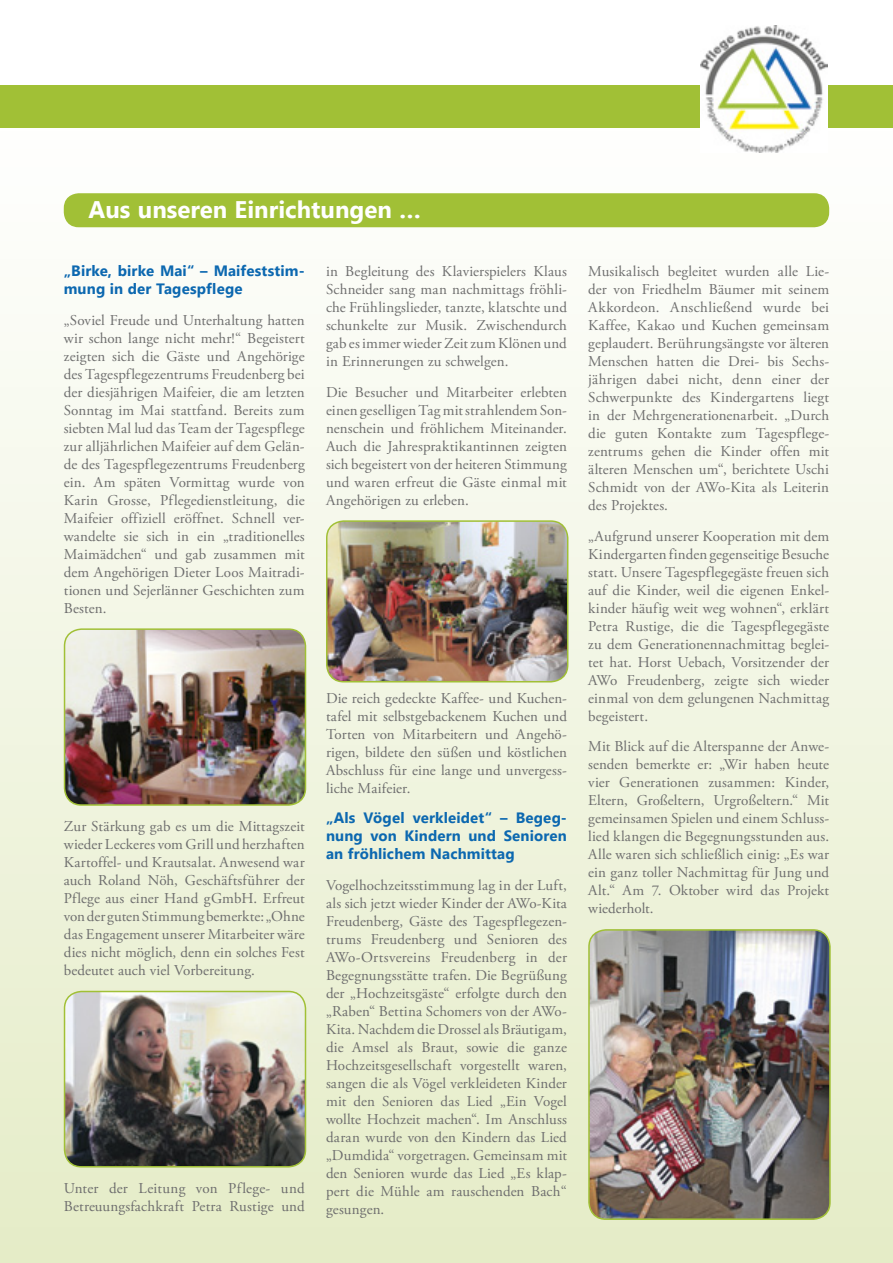
<style>
.page{position:relative;width:893px;height:1263px;background:#fff}
.page>*{position:absolute;margin:0;border:0;box-sizing:border-box;transform-origin:0 0}
.t1{font:700 24px "Segoe UI";color:#fff}
.t2{font:15px/18px "Adobe Garamond Pro";letter-spacing:.01em;color:#6e6e6e;text-align:justify}
.t3{font:700 15px/18px "Segoe UI";letter-spacing:.01em;color:#0c68b0}
</style>
<div class="page">
<div style="left:0;top:108px;width:893px;height:1155px;background:linear-gradient(to bottom,#fff,#e5ecc7)"></div>
<div style="left:0;top:85px;width:893px;height:43px;background:#a1c036"></div>
<div style="left:64px;top:193px;width:765px;height:34px;background:#a1c036;border-radius:15px"></div>
<img style="left:701px;top:26px;width:126px;height:127px">
<img style="left:65px;top:629px;width:240px;height:176px">
<div style="left:64px;top:628px;width:242px;height:178px;border:2px solid #a1c036;border-radius:17px"></div>
<img style="left:65px;top:991px;width:240px;height:176px">
<div style="left:64px;top:991px;width:242px;height:176px;border:2px solid #a1c036;border-radius:17px"></div>
<img style="left:327px;top:521px;width:241px;height:161px">
<div style="left:326px;top:520px;width:242px;height:162px;border:2px solid #a1c036;border-radius:17px"></div>
<img style="left:589px;top:930px;width:241px;height:289px">
<div style="left:588px;top:929px;width:243px;height:291px;border:2px solid #a1c036;border-radius:17px"></div>
<h1 class="t1" style="left:89px;top:192px;width:334px">Aus unseren Einrichtungen …</h1>
<p class="t3" style="left:64px;top:261px;width:242px">„Birke, birke Mai“ – Maifeststim&shy;mung in der Tagespflege</p>
<p class="t2" style="left:64px;top:311px;width:242px">„Soviel Freude und Unterhaltung hatten wir schon lange nicht mehr!“ Begeistert zeigten sich die Gäste und Angehörige des Tagespflegezentrums Freudenberg bei der diesjährigen Maifeier, die am letzten Sonntag im Mai stattfand. Bereits zum siebten Mal lud das Team der Tagespflege zur alljährlichen Maifeier auf dem Gelän&shy;de des Tagespflegezentrums Freudenberg ein. Am späten Vormittag wurde von Karin Grosse, Pflegedienstleitung, die Maifeier offiziell eröffnet. Schnell ver&shy;wandelte sie sich in ein „traditionelles Maimädchen“ und gab zusammen mit dem Angehörigen Dieter Loos Maitradi&shy;tionen und Sejerlänner Geschichten zum Besten.</p>
<p class="t2" style="left:326px;top:263px;width:242px">in Begleitung des Klavierspielers Klaus Schneider sang man nachmittags fröhli&shy;che Frühlingslieder, tanzte, klatschte und schunkelte zur Musik. Zwischendurch gab es immer wieder Zeit zum Klönen und in Erinnerungen zu schwelgen.</p>
<p class="t2" style="left:326px;top:383px;width:242px">Die Besucher und Mitarbeiter erlebten einen geselligen Tag mit strahlendem Son&shy;nenschein und fröhlichem Miteinander.<br>Auch die Jahrespraktikantinnen zeigten sich begeistert von der heiteren Stimmung und waren erfreut die Gäste einmal mit Angehörigen zu erleben.</p>
<p class="t2" style="left:64px;top:818px;width:242px">Zur Stärkung gab es um die Mittagszeit wieder Leckeres vom Grill und herzhaften Kartoffel- und Krautsalat. Anwesend war auch Roland Nöh, Geschäftsführer der Pflege aus einer Hand gGmbH. Erfreut von der guten Stimmung bemerkte: „Ohne das Engagement unserer Mitarbeiter wäre dies nicht möglich, denn ein solches Fest bedeutet auch viel Vorbereitung.</p>
<p class="t2" style="left:64px;top:1179px;width:242px">Unter der Leitung von Pflege- und<br>Betreuungsfachkraft Petra Rustige und</p>
<p class="t2" style="left:326px;top:689px;width:242px">Die reich gedeckte Kaffee- und Kuchen&shy;tafel mit selbstgebackenem Kuchen und Torten von Mitarbeitern und Angehö&shy;rigen, bildete den süßen und köstlichen Abschluss für eine lange und unvergess&shy;liche Maifeier.</p>
<p class="t3" style="left:326px;top:808px;width:242px;text-align:justify">„Als Vögel verkleidet“ – Begeg&shy;nung von Kindern und Senioren an fröhlichem Nachmittag</p>
<p class="t2" style="left:326px;top:877px;width:243px">Vogelhochzeitsstimmung lag in der Luft, als sich jetzt wieder Kinder der AWo-Kita Freudenberg, Gäste des Tagespflegezen&shy;trums Freudenberg und Senioren des AWo-Ortsvereins Freudenberg in der Begegnungsstätte trafen. Die Begrüßung der „Hochzeitsgäste“ erfolgte durch den „Raben“ Bettina Schomers von der AWo-Kita. Nachdem die Drossel als Bräutigam, die Amsel als Braut, sowie die ganze Hochzeitsgesellschaft vorgestellt waren, sangen die als Vögel verkleideten Kinder mit den Senioren das Lied „Ein Vogel wollte Hochzeit machen“. Im Anschluss daran wurde von den Kindern das Lied „Dumdida“ vorgetragen. Gemeinsam mit den Senioren wurde das Lied „Es klap&shy;pert die Mühle am rauschenden Bach“ gesungen.</p>
<p class="t2" style="left:588px;top:263px;width:242px">Musikalisch begleitet wurden alle Lie&shy;der von Friedhelm Bäumer mit seinem Akkordeon. Anschließend wurde bei Kaffee, Kakao und Kuchen gemeinsam geplaudert. Berührungsängste vor älteren Menschen hatten die Drei- bis Sechs&shy;jährigen dabei nicht, denn einer der Schwerpunkte des Kindergartens liegt in der Mehrgenerationenarbeit. „Durch die guten Kontakte zum Tagespflege&shy;zentrums gehen die Kinder offen mit älteren Menschen um“, berichtete Uschi Schmidt von der AWo-Kita als Leiterin des Projektes.</p>
<p class="t2" style="left:588px;top:527px;width:242px">„Aufgrund unserer Kooperation mit dem Kindergarten finden gegenseitige Besuche statt. Unsere Tagespflegegäste freuen sich auf die Kinder, weil die eigenen Enkel&shy;kinder häufig weit weg wohnen“, erklärt Petra Rustige, die die Tagespflegegäste zu dem Generationennachmittag beglei&shy;tet hat. Horst Uebach, Vorsitzender der AWo Freudenberg, zeigte sich wieder einmal von dem gelungenen Nachmittag begeistert.</p>
<p class="t2" style="left:588px;top:738px;width:242px">Mit Blick auf die Alterspanne der Anwe&shy;senden bemerkte er: „Wir haben heute vier Generationen zusammen: Kinder, Eltern, Großeltern, Urgroßeltern.“ Mit gemeinsamen Spielen und einem Schluss&shy;lied klangen die Begegnungsstunden aus.<br>Alle waren sich schließlich einig: „Es war ein ganz toller Nachmittag für Jung und Alt.“ Am 7. Oktober wird das Projekt wiederholt.</p>
</div>
